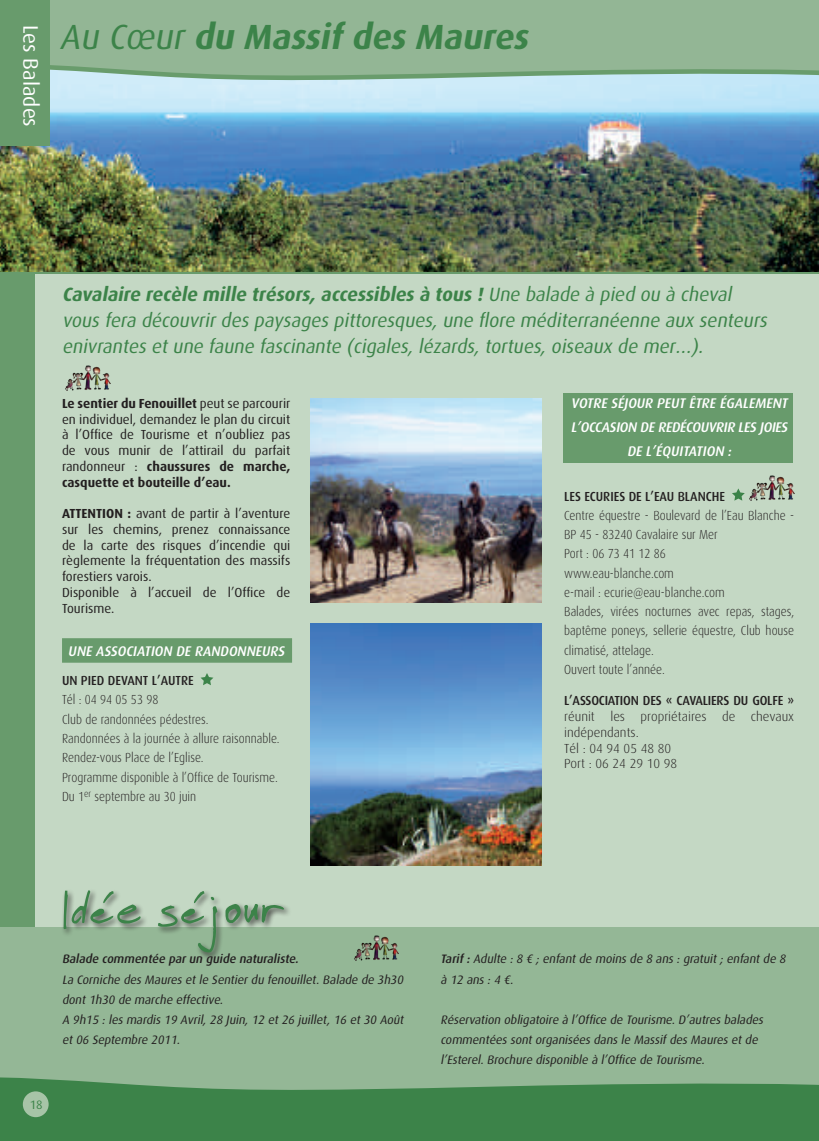
<style>
.page{position:relative;width:819px;height:1141px;background:#c4d8c4}
.page>*{position:absolute;margin:0;border:0;box-sizing:border-box;transform-origin:0 0}
.t1{font:52.5px "Faraco Hand";color:#3c8349}
.t2{font:italic 700 35px "Dax";color:#3c8349}
.t3{font:21px "Dax";color:#fff}
.t4{font:italic 19.25px/26.2px "Dax";color:#3c8349}
.t5{font:italic 500 14px/23.6px "Dax";color:#fff;text-align:center}
.t6{font:300 13.12px/19.2px "Dax";color:#231f20;scale:.9 1}
.t7{font:13.12px/15.8px "Dax";color:#231f20;text-align:justify}
.t8{font:300 13.12px/15.8px "Dax";color:#231f20}
.t9{font:500 13.12px "Dax";letter-spacing:-.01em;color:#231f20;scale:.95 1}
.t10{font:500 13.12px "Dax";letter-spacing:-.01em;color:#231f20;scale:.96 1}
.t11{font:italic 12.25px/20.1px "Dax";color:#231f20}
.t12{font:italic 500 12.25px "Dax";color:#231f20}
.t13{font:12.25px "Dax";color:#3c8349}
.s1{font-weight:400}
.s2{font-weight:700}
.s3{font-weight:500}
</style>
<div class="page">
<div style="left:0;top:0;width:35px;height:1141px;background:#689b6c"></div>
<hr style="left:818px;top:0;width:1px;height:1141px;background:#e0cac0">
<img style="left:0;top:80px;width:818px;height:191px">
<svg style="left:50px;top:77px;width:768px;height:3px;background:#b0d5d3"></svg>
<svg style="left:50px;top:0;width:768px;height:77px;background:#92b595"></svg>
<div style="left:0;top:0;width:50px;height:146px;background:#689b6c"></div>
<hr style="left:818px;top:72px;width:1px;height:202px;background:#b66750">
<img style="left:818px;top:80px;width:1px;height:191px">
<svg style="left:818px;top:0;width:1px;height:80px"></svg>
<div style="left:0;top:927px;width:819px;height:207px;background:#94b796"></div>
<div style="left:61px;top:888px;width:350px;height:104px;background:#231f20;opacity:.75"></div>
<hr style="left:818px;top:927px;width:1px;height:207px;background:#cd907c">
<svg style="left:0;top:1076px;width:819px;height:65px;background:#498a54"></svg>
<div style="left:563px;top:393px;width:229px;height:70px;background:#689b6c"></div>
<div style="left:62px;top:638px;width:230px;height:25px;background:#689b6c"></div>
<svg style="left:200px;top:673px;width:13px;height:12px"></svg>
<svg style="left:732px;top:488px;width:12px;height:13px"></svg>
<img style="left:310px;top:398px;width:231px;height:205px">
<img style="left:310px;top:624px;width:231px;height:242px">
<img style="left:65px;top:366px;width:46px;height:25px">
<img style="left:749px;top:476px;width:46px;height:25px">
<img style="left:351px;top:936px;width:50px;height:25px">
<div style="left:23px;top:1091px;width:26px;height:26px;background:#a7c4a7;border-radius:50%"></div>
<h3 class="t3" style="left:42px;top:25px;width:104px;rotate:90deg">Les Balades</h3>
<h2 class="t2" style="left:60px;top:17px;width:477px"><span class="s1">Au Cœur</span> du Massif des Maures</h2>
<p class="t4" style="left:62px;top:281px;width:710px"><span class="s2">Cavalaire recèle mille trésors, accessibles à tous !</span> Une balade à pied ou à cheval vous fera découvrir des paysages pittoresques, une flore méditerranéenne aux senteurs enivrantes et une faune fascinante (cigales, lézards, tortues, oiseaux de mer…).</p>
<p class="t7" style="left:62px;top:396px;width:230px"><span class="s2">Le sentier du Fenouillet</span> peut se parcourir en individuel, demandez le plan du circuit à l’Office de Tourisme et n’oubliez pas de vous munir de l’attirail du parfait randonneur : <span class="s2">chaussures de marche, casquette et bouteille d’eau.</span></p>
<p class="t7" style="left:62px;top:506px;width:230px;text-align:left"><span class="s2">ATTENTION :</span> avant de partir à l’aventure sur les chemins, prenez connaissance de la carte des risques d’incendie qui règlemente la fréquentation des massifs forestiers varois.<br>Disponible à l’accueil de l’Office de<br>Tourisme.</p>
<p class="t5" style="left:68px;top:639px;width:221px">UNE ASSOCIATION DE RANDONNEURS</p>
<p class="t9" style="left:62px;top:673px;width:140px">UN PIED DEVANT L’AUTRE</p>
<p class="t6" style="left:62px;top:690px;width:243px">Tél : 04 94 05 53 98<br>Club de randonnées pédestres.<br>Randonnées à la journée à allure raisonnable.<br>Rendez-vous Place de l’Eglise.<br>Programme disponible à l’Office de Tourisme.<br>Du 1<sup>er</sup> septembre au 30 juin</p>
<p class="t5" style="left:570px;top:392px;width:221px">VOTRE SÉJOUR PEUT ÊTRE ÉGALEMENT<br>L’OCCASION DE REDÉCOUVRIR LES JOIES<br>DE L’ÉQUITATION :</p>
<p class="t9" style="left:564px;top:489px;width:171px">LES ECURIES DE L’EAU BLANCHE</p>
<p class="t6" style="left:564px;top:506px;width:257px">Centre équestre - Boulevard de l’Eau Blanche -<br>BP 45 - 83240 Cavalaire sur Mer<br>Port : 06 73 41 12 86<br>www.eau-blanche.com<br>e-mail : ecurie@eau-blanche.com<br>Balades, virées nocturnes avec repas, stages, baptême poneys, sellerie équestre, Club house climatisé, attelage.<br>Ouvert toute l’année.</p>
<p class="t10" style="left:564px;top:693px;width:241px">L’ASSOCIATION DES « CAVALIERS DU GOLFE »</p>
<p class="t8" style="left:564px;top:709px;width:231px">réunit les propriétaires de chevaux indépendants.<br>Tél : 04 94 05 48 80<br>Port : 06 24 29 10 98</p>
<h1 class="t1" style="left:62px;top:877px;width:221px">Idée séjour</h1>
<p class="t12" style="left:62px;top:952px;width:240px">Balade commentée par un guide naturaliste.</p>
<p class="t11" style="left:62px;top:969px;width:345px">La Corniche des Maures et le Sentier du fenouillet. Balade de 3h30 dont 1h30 de marche effective.<br>A 9h15 : les mardis 19 Avril, 28 Juin, 12 et 26 juillet, 16 et 30 Août et 06 Septembre 2011.</p>
<p class="t13" style="left:30px;top:1098px;width:14px">18</p>
<p class="t11" style="left:440px;top:949px;width:349px"><span class="s3">Tarif :</span> Adulte : 8 € ; enfant de moins de 8 ans : gratuit ; enfant de 8 à 12 ans : 4 €.</p>
<p class="t11" style="left:440px;top:1010px;width:326px">Réservation obligatoire à l’Office de Tourisme. D’autres balades commentées sont organisées dans le Massif des Maures et de l’Esterel. Brochure disponible à l’Office de Tourisme.</p>
</div>
